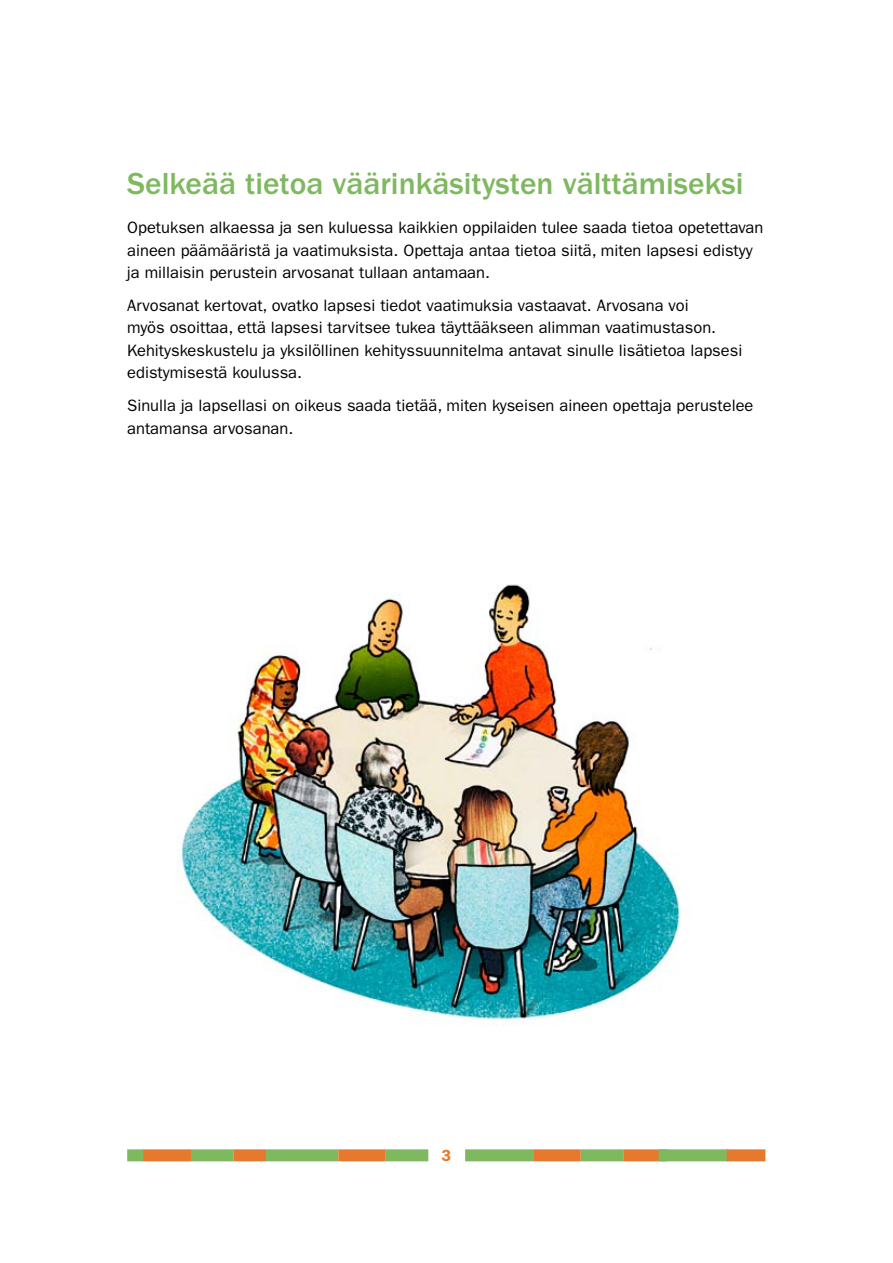
<style>
.page{position:relative;width:893px;height:1263px;background:#fff}
.page>*{position:absolute;margin:0;border:0;box-sizing:border-box;transform-origin:0 0}
.t1{font:500 31.5px "Franklin Gothic LT";color:#7eb85f}
.t2{font:16.5px/22.5px "Franklin Gothic LT";color:#000}
.t3{font:600 16.2px "Franklin Gothic LT";color:#e7792e}
</style>
<div class="page">
<div style="left:623px;top:1149px;width:44px;height:12px;background:#e7792e"></div>
<div style="left:659px;top:1149px;width:69px;height:12px;background:#7eb85f"></div>
<div style="left:266px;top:1149px;width:72px;height:12px;background:#7eb85f"></div>
<div style="left:233px;top:1149px;width:33px;height:12px;background:#e7792e"></div>
<div style="left:143px;top:1149px;width:48px;height:12px;background:#e7792e"></div>
<div style="left:465px;top:1149px;width:68px;height:12px;background:#7eb85f"></div>
<div style="left:127px;top:1149px;width:16px;height:12px;background:#7eb85f"></div>
<div style="left:581px;top:1149px;width:42px;height:12px;background:#7eb85f"></div>
<div style="left:533px;top:1149px;width:48px;height:12px;background:#e7792e"></div>
<div style="left:191px;top:1149px;width:42px;height:12px;background:#7eb85f"></div>
<div style="left:386px;top:1149px;width:42px;height:12px;background:#7eb85f"></div>
<div style="left:338px;top:1149px;width:48px;height:12px;background:#e7792e"></div>
<div style="left:727px;top:1149px;width:38px;height:12px;background:#e7792e"></div>
<img style="left:177px;top:584px;width:503px;height:440px">
<h1 class="t1" style="left:127px;top:166px;width:618px">Selkeää tietoa väärinkäsitysten välttämiseksi</h1>
<p class="t2" style="left:127px;top:216px;width:638px">Opetuksen alkaessa ja sen kuluessa kaikkien oppilaiden tulee saada tietoa opetettavan aineen päämääristä ja vaatimuksista. Opettaja antaa tietoa siitä, miten lapsesi edistyy ja millaisin perustein arvosanat tullaan antamaan.</p>
<p class="t2" style="left:127px;top:294px;width:617px">Arvosanat kertovat, ovatko lapsesi tiedot vaatimuksia vastaavat. Arvosana voi<br>myös osoittaa, että lapsesi tarvitsee tukea täyttääkseen alimman vaatimustason.<br>Kehityskeskustelu ja yksilöllinen kehityssuunnitelma antavat sinulle lisätietoa lapsesi edistymisestä koulussa.</p>
<p class="t2" style="left:127px;top:394px;width:628px">Sinulla ja lapsellasi on oikeus saada tietää, miten kyseisen aineen opettaja perustelee antamansa arvosanan.</p>
<p class="t3" style="left:442px;top:1146px;width:11px">3</p>
</div>
